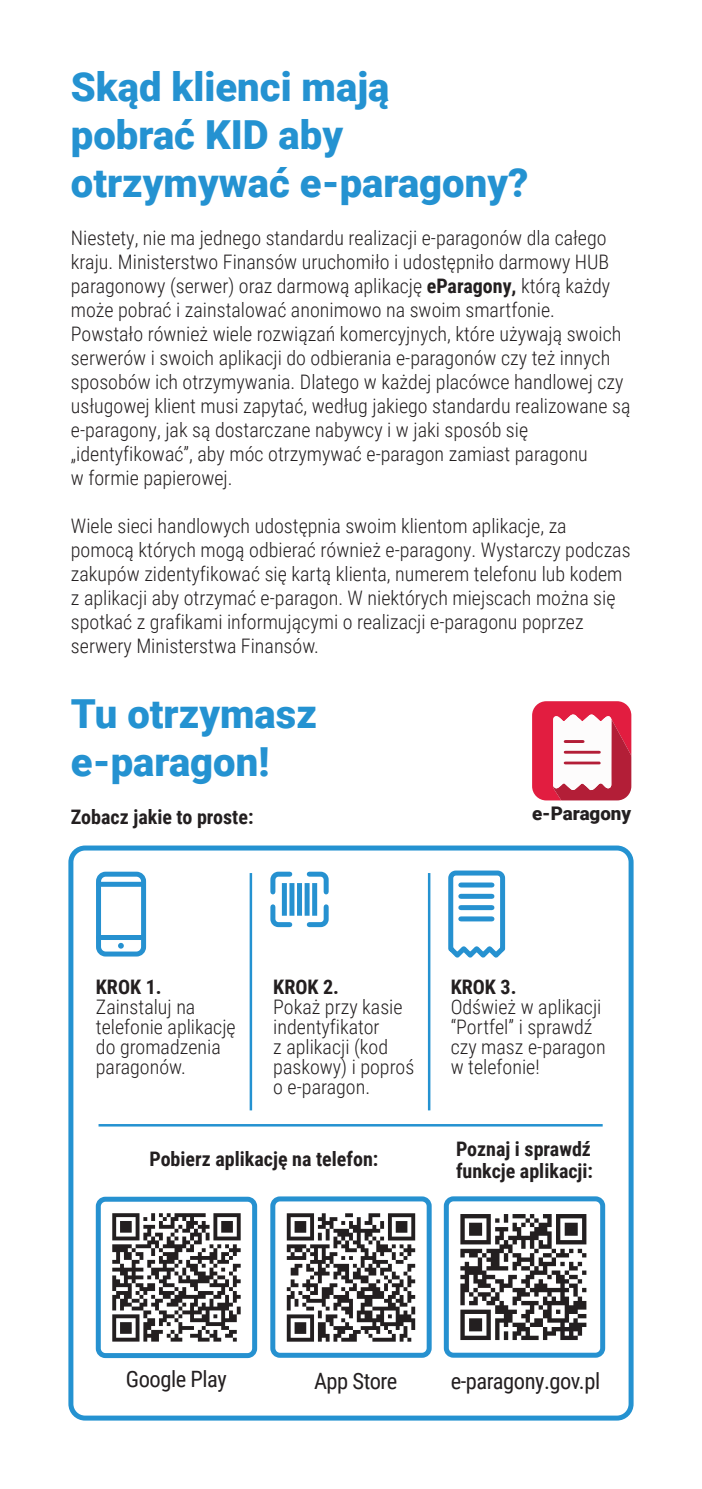
<style>
.page{position:relative;width:702px;height:1489px;background:#fff}
.page>*{position:absolute;margin:0;border:0;box-sizing:border-box;transform-origin:0 0}
.t1{font:900 40px/48px "Roboto";color:#2492d1}
.t2{font:22.5px "Roboto Condensed";letter-spacing:-.02em;color:#231f20}
.t3{font:300 20px/24px "Roboto Condensed";color:#231f20}
.t4{font:700 20px/22.5px "Roboto Condensed";color:#231f20}
.t5{font:900 18.75px "Roboto";color:#231f20}
.s1{font-weight:700}
</style>
<div class="page">
<div style="left:68px;top:845px;width:565px;height:575px;border:5px solid #2492d1;border-radius:14px"></div>
<div style="left:96px;top:871px;width:50px;height:85px;border:5px solid #2691d0;border-radius:7px"></div>
<div style="left:98px;top:881px;width:45px;height:5px;background:#2691d0"></div>
<div style="left:98px;top:934px;width:45px;height:5px;background:#2691d0"></div>
<svg style="left:118px;top:942px;width:6px;height:6px"></svg>
<svg style="left:448px;top:870px;width:58px;height:88px"></svg>
<div style="left:461px;top:882px;width:31px;height:5px;background:#2691d0"></div>
<div style="left:461px;top:893px;width:31px;height:5px;background:#2691d0"></div>
<div style="left:461px;top:905px;width:31px;height:5px;background:#2691d0"></div>
<div style="left:461px;top:916px;width:31px;height:5px;background:#2691d0"></div>
<svg style="left:270px;top:871px;width:25px;height:57px"></svg>
<svg style="left:304px;top:871px;width:25px;height:57px"></svg>
<div style="left:282px;top:883px;width:5px;height:32px;background:#2691d0"></div>
<div style="left:289px;top:883px;width:5px;height:32px;background:#2691d0"></div>
<div style="left:297px;top:883px;width:5px;height:32px;background:#2691d0"></div>
<div style="left:304px;top:883px;width:5px;height:32px;background:#2691d0"></div>
<div style="left:312px;top:883px;width:5px;height:32px;background:#2691d0"></div>
<div style="left:270px;top:1196px;width:161px;height:161px;border:5px solid #2691d0;border-radius:7px"></div>
<svg style="left:286px;top:1213px;width:130px;height:129px"></svg>
<svg style="left:287px;top:1213px;width:128px;height:128px"></svg>
<div style="left:96px;top:1196px;width:161px;height:161px;border:5px solid #2691d0;border-radius:7px"></div>
<div style="left:444px;top:1196px;width:161px;height:161px;border:5px solid #2691d0;border-radius:7px"></div>
<svg style="left:112px;top:1213px;width:129px;height:128px"></svg>
<svg style="left:532px;top:701px;width:99px;height:99px"></svg>
<svg style="left:460px;top:1214px;width:126px;height:125px"></svg>
<hr style="left:249px;top:873px;width:3px;height:237px;background:#2492d1">
<hr style="left:98px;top:1123px;width:504px;height:3px;background:#2492d1">
<hr style="left:428px;top:873px;width:2px;height:237px;background:#2492d1">
<h1 class="t1" style="left:71px;top:61px;width:459px">Skąd klienci mają<br>pobrać KID aby otrzymywać e-paragony?</h1>
<p class="t3" style="left:71px;top:225px;width:561px">Niestety, nie ma jednego standardu realizacji e-paragonów dla całego kraju. Ministerstwo Finansów uruchomiło i udostępniło darmowy HUB paragonowy (serwer) oraz darmową aplikację <span class="s1">eParagony,</span> którą każdy może pobrać i zainstalować anonimowo na swoim smartfonie.<br>Powstało również wiele rozwiązań komercyjnych, które używają swoich serwerów i swoich aplikacji do odbierania e-paragonów czy też innych sposobów ich otrzymywania. Dlatego w każdej placówce handlowej czy usługowej klient musi zapytać, według jakiego standardu realizowane są e-paragony, jak są dostarczane nabywcy i w jaki sposób się „identyfikować”, aby móc otrzymywać e-paragon zamiast paragonu<br>w formie papierowej.</p>
<p class="t3" style="left:71px;top:513px;width:561px">Wiele sieci handlowych udostępnia swoim klientom aplikacje, za pomocą których mogą odbierać również e-paragony. Wystarczy podczas zakupów zidentyfikować się kartą klienta, numerem telefonu lub kodem z aplikacji aby otrzymać e-paragon. W niektórych miejscach można się spotkać z grafikami informującymi o realizacji e-paragonu poprzez serwery Ministerstwa Finansów.</p>
<h1 class="t1" style="left:71px;top:688px;width:247px">Tu otrzymasz e-paragon!</h1>
<p class="t4" style="left:71px;top:805px;width:184px">Zobacz jakie to proste:</p>
<p class="t5" style="left:532px;top:799px;width:101px">e-Paragony</p>
<p class="t4" style="left:96px;top:975px;width:67px">KROK 1.</p>
<p class="t3" style="left:96px;top:996px;width:141px;line-height:20px">Zainstaluj na telefonie aplikację do gromadzenia paragonów.</p>
<p class="t4" style="left:273px;top:975px;width:67px">KROK 2.</p>
<p class="t3" style="left:273px;top:996px;width:142px;line-height:20px">Pokaż przy kasie indentyfikator<br>z aplikacji (kod paskowy) i poproś o e-paragon.</p>
<p class="t4" style="left:450px;top:975px;width:67px">KROK 3.</p>
<p class="t3" style="left:450px;top:996px;width:156px;line-height:20px">Odśwież w aplikacji “Portfel” i sprawdź czy masz e-paragon w telefonie!</p>
<p class="t4" style="left:149px;top:1147px;width:230px">Pobierz aplikację na telefon:</p>
<p class="t4" style="left:456px;top:1136px;width:138px">Poznaj i sprawdź funkcje aplikacji:</p>
<p class="t2" style="left:126px;top:1363px;width:103px">Google Play</p>
<p class="t2" style="left:314px;top:1364px;width:85px">App Store</p>
<p class="t2" style="left:450px;top:1364px;width:151px">e-paragony.gov.pl</p>
</div>
